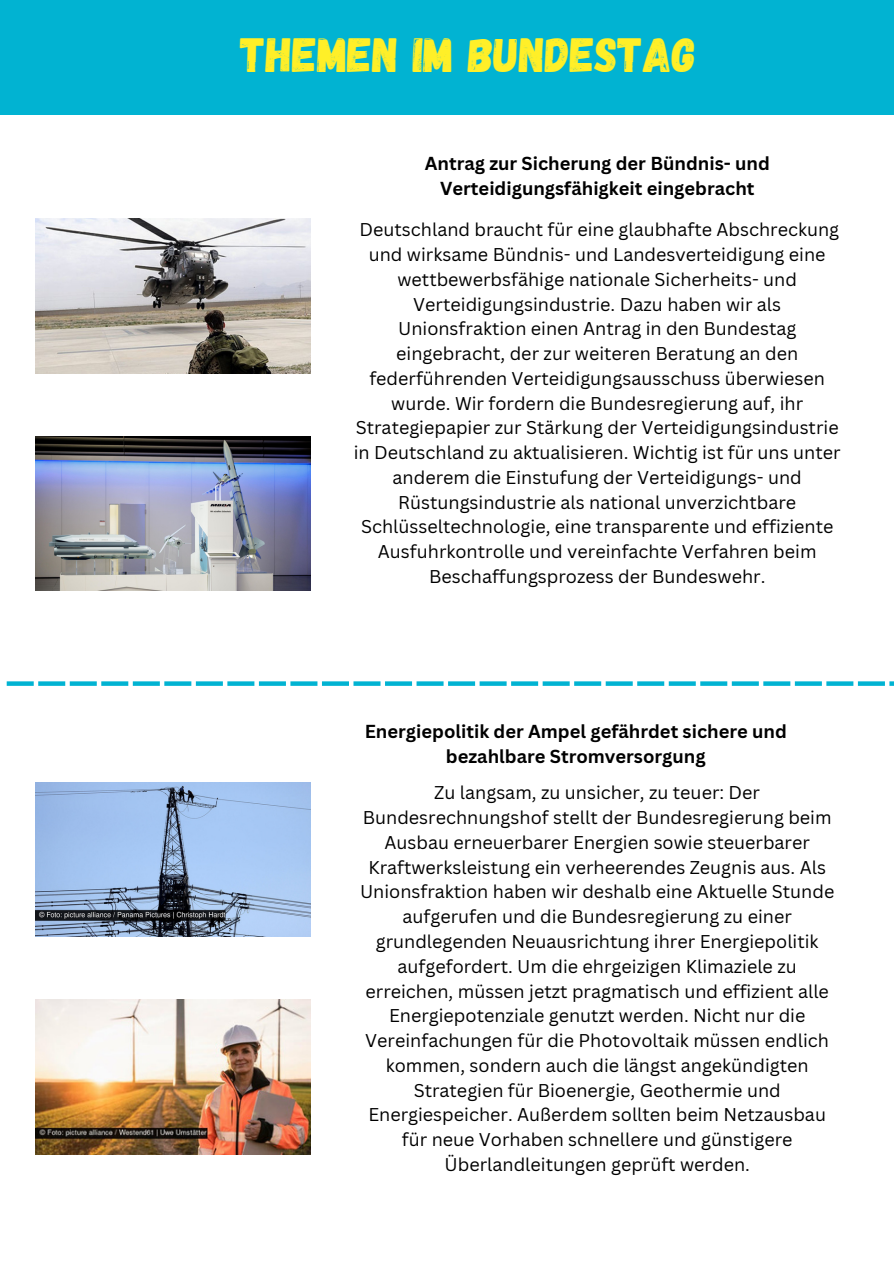
<style>
.page{position:relative;width:894px;height:1264px;background:#fff}
.page>*{position:absolute;margin:0;border:0;box-sizing:border-box;transform-origin:0 0}
.t1{font:48px "Gagalin";color:#ffef28}
.t2{font:700 18.3px/24.8px "Canva Sans";color:#000;text-align:center}
.t3{font:18px/24.8px "Canva Sans";color:#000;text-align:center}
</style>
<div class="page">
<div style="left:0;top:0;width:893px;height:114px;background:#01b3d2"></div>
<svg style="left:7px;top:681px;width:886px;height:5px;background:#3ac4dc"></svg>
<img style="left:36px;top:219px;width:274px;height:154px">
<img style="left:36px;top:436px;width:274px;height:154px">
<img style="left:36px;top:782px;width:274px;height:154px">
<img style="left:36px;top:999px;width:274px;height:155px">
<p class="t1" style="left:240px;top:23px;width:457px">THEMEN IM BUNDESTAG</p>
<p class="t2" style="left:424px;top:150px;width:346px">Antrag zur Sicherung der Bündnis- und<br>Verteidigungsfähigkeit eingebracht</p>
<p class="t3" style="left:354px;top:217px;width:488px">Deutschland braucht für eine glaubhafte Abschreckung und wirksame Bündnis- und Landesverteidigung eine wettbewerbsfähige nationale Sicherheits- und Verteidigungsindustrie. Dazu haben wir als Unionsfraktion einen Antrag in den Bundestag eingebracht, der zur weiteren Beratung an den federführenden Verteidigungsausschuss überwiesen wurde. Wir fordern die Bundesregierung auf, ihr Strategiepapier zur Stärkung der Verteidigungsindustrie in Deutschland zu aktualisieren. Wichtig ist für uns unter anderem die Einstufung der Verteidigungs- und Rüstungsindustrie als national unverzichtbare Schlüsseltechnologie, eine transparente und effiziente Ausfuhrkontrolle und vereinfachte Verfahren beim Beschaffungsprozess der Bundeswehr.</p>
<p class="t2" style="left:364px;top:719px;width:423px">Energiepolitik der Ampel gefährdet sichere und bezahlbare Stromversorgung</p>
<h2 class="t3" style="left:360px;top:780px;width:475px">Zu langsam, zu unsicher, zu teuer: Der Bundesrechnungshof stellt der Bundesregierung beim Ausbau erneuerbarer Energien sowie steuerbarer Kraftwerksleistung ein verheerendes Zeugnis aus. Als Unionsfraktion haben wir deshalb eine Aktuelle Stunde aufgerufen und die Bundesregierung zu einer grundlegenden Neuausrichtung ihrer Energiepolitik aufgefordert. Um die ehrgeizigen Klimaziele zu erreichen, müssen jetzt pragmatisch und effizient alle Energiepotenziale genutzt werden. Nicht nur die Vereinfachungen für die Photovoltaik müssen endlich kommen, sondern auch die längst angekündigten Strategien für Bioenergie, Geothermie und Energiespeicher. Außerdem sollten beim Netzausbau für neue Vorhaben schnellere und günstigere Überlandleitungen geprüft werden.</h2>
</div>
